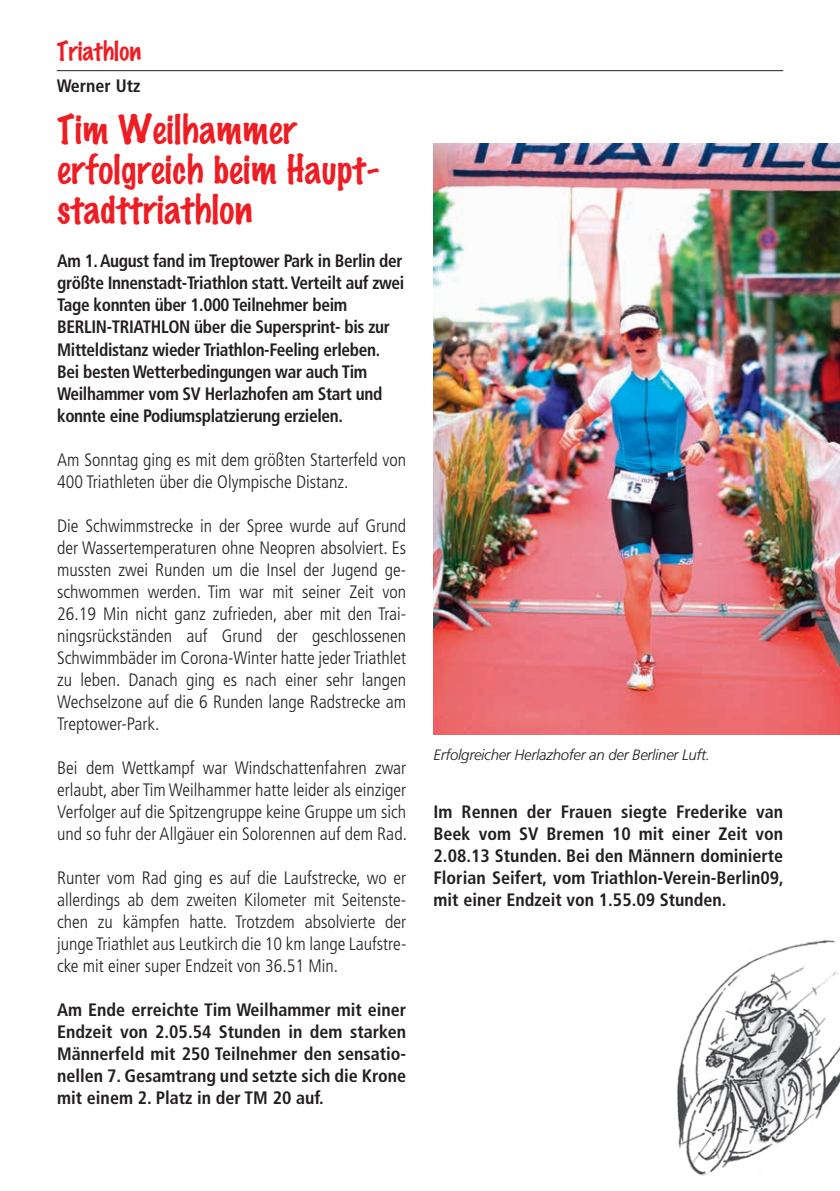
<style>
.page{position:relative;width:840px;height:1191px;background:#fff}
.page>*{position:absolute;margin:0;border:0;box-sizing:border-box;transform-origin:0 0}
.t1{font:100 36px/40px "Marker Felt";letter-spacing:.01em;color:#ee1d23}
.t2{font:100 24px "Marker Felt";letter-spacing:.01em;color:#ee1d23}
.t3{font:300 condensed 18px/22px "Frutiger LT Std";color:#231f20;text-align:justify}
.t4{font:700 condensed 18px/22px "Frutiger LT Std";letter-spacing:-.02em;color:#231f20;text-align:justify}
.t5{font:700 condensed 18px/22px "Frutiger LT Std";letter-spacing:-.02em;color:#231f20;scale:.96 1}
.t6{font:700 condensed 18px "Frutiger LT Std";color:#231f20}
.t7{font:italic 300 15px "Frutiger LT Std";letter-spacing:-.02em;color:#231f20}
</style>
<div class="page">
<hr style="left:57px;top:70px;width:725px;height:1px;background:#231f20">
<img style="left:433px;top:144px;width:406px;height:590px">
<img style="left:677px;top:940px;width:162px;height:236px">
<h2 class="t2" style="left:57px;top:39px;width:86px">Triathlon</h2>
<p class="t6" style="left:57px;top:76px;width:85px">Werner Utz</p>
<h1 class="t1" style="left:57px;top:111px;width:324px">Tim Weilhammer erfolgreich beim Haupt&shy;stadttriathlon</h1>
<p class="t5" style="left:57px;top:250px;width:363px">Am 1. August fand im Treptower Park in Berlin der größte Innenstadt-Triathlon statt. Verteilt auf zwei Tage konnten über 1.000 Teilnehmer beim BERLIN-TRIATHLON über die Supersprint- bis zur Mitteldistanz wieder Triathlon-Feeling erleben.<br>Bei besten Wetterbedingungen war auch Tim Weilhammer vom SV Herlazhofen am Start und konnte eine Podiumsplatzierung erzielen.</p>
<p class="t3" style="left:57px;top:448px;width:350px">Am Sonntag ging es mit dem größten Starterfeld von<br>400 Triathleten über die Olympische Distanz.</p>
<p class="t3" style="left:57px;top:514px;width:350px">Die Schwimmstrecke in der Spree wurde auf Grund der Wassertemperaturen ohne Neopren absolviert. Es mussten zwei Runden um die Insel der Jugend ge&shy;schwommen werden. Tim war mit seiner Zeit von 26.19 Min nicht ganz zufrieden, aber mit den Trai&shy;ningsrückständen auf Grund der geschlossenen Schwimmbäder im Corona-Winter hatte jeder Triathlet zu leben. Danach ging es nach einer sehr langen Wechselzone auf die 6 Runden lange Radstrecke am Treptower-Park.</p>
<p class="t3" style="left:57px;top:756px;width:351px">Bei dem Wettkampf war Windschattenfahren zwar erlaubt, aber Tim Weilhammer hatte leider als einziger Verfolger auf die Spitzengruppe keine Gruppe um sich und so fuhr der Allgäuer ein Solorennen auf dem Rad.</p>
<p class="t3" style="left:57px;top:866px;width:350px">Runter vom Rad ging es auf die Laufstrecke, wo er allerdings ab dem zweiten Kilometer mit Seitenste&shy;chen zu kämpfen hatte. Trotzdem absolvierte der junge Triathlet aus Leutkirch die 10 km lange Laufstre&shy;cke mit einer super Endzeit von 36.51 Min.</p>
<p class="t4" style="left:57px;top:998px;width:350px">Am Ende erreichte Tim Weilhammer mit einer Endzeit von 2.05.54 Stunden in dem starken Männerfeld mit 250 Teilnehmer den sensatio&shy;nellen 7. Gesamtrang und setzte sich die Krone mit einem 2. Platz in der TM 20 auf.</p>
<p class="t7" style="left:433px;top:746px;width:278px">Erfolgreicher Herlazhofer an der Berliner Luft.</p>
<p class="t4" style="left:433px;top:800px;width:351px">Im Rennen der Frauen siegte Frederike van Beek vom SV Bremen 10 mit einer Zeit von 2.08.13 Stunden. Bei den Männern dominierte Florian Seifert, vom Triathlon-Verein-Berlin09, mit einer Endzeit von 1.55.09 Stunden.</p>
</div>
